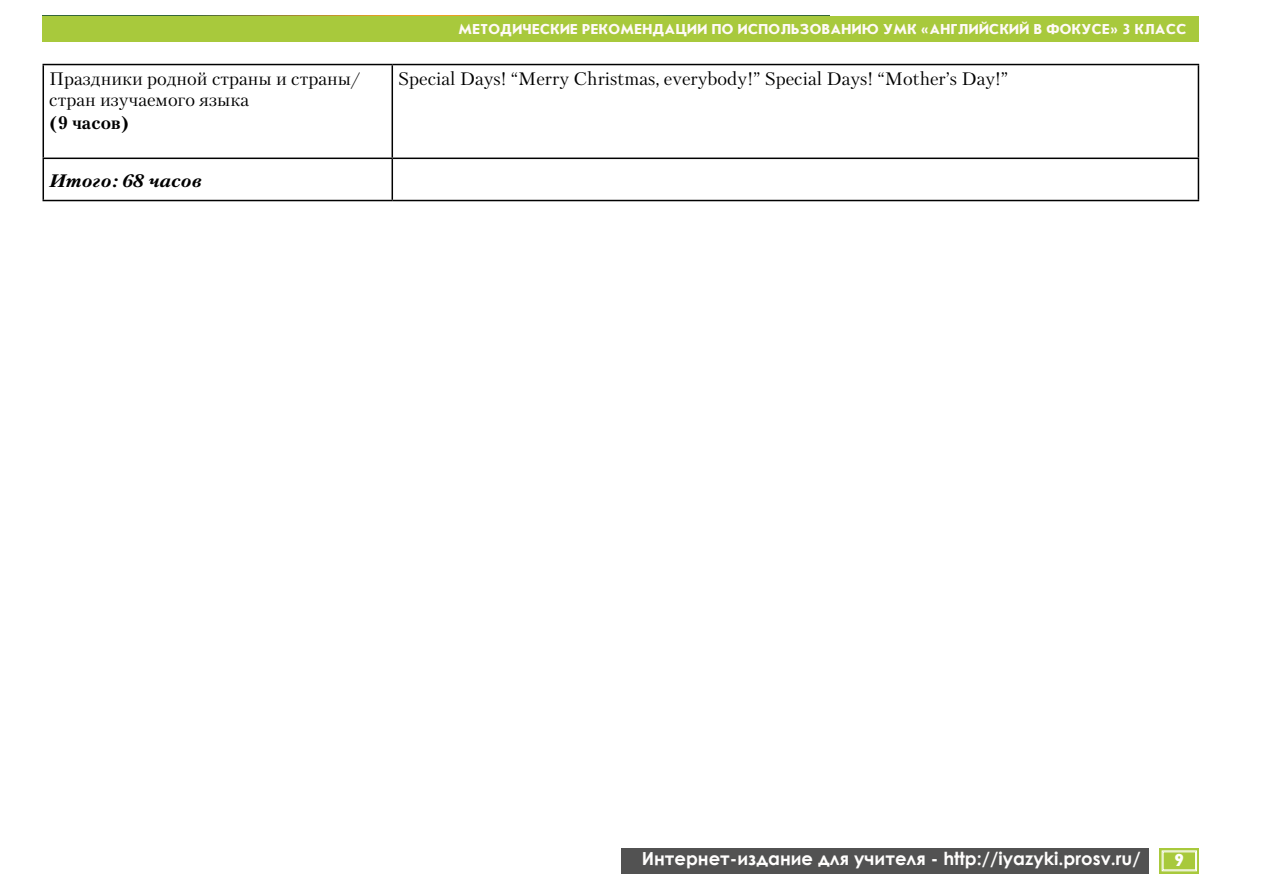
<style>
.page{position:relative;width:1263px;height:893px;background:#fff}
.page>*{position:absolute;margin:0;border:0;box-sizing:border-box;transform-origin:0 0}
.t1{font:18px/21.6px "Petersburg C San Pin";color:#000}
.t2{font:700 18px "Century Gothic";color:#fffefd}
.t3{font:italic 700 18px "Petersburg C San Pin";color:#000}
.t4{font:700 18px "Petersburg C San Pin";color:#000}
.t5{font:700 18px "Journal Sans C";color:#fffefd}
.t6{font:700 15px "Journal Sans C";letter-spacing:.03em;color:#fffaf7}
</style>
<div class="page">
<div style="left:621px;top:848px;width:527px;height:26px;background:#525252"></div>
<div style="left:42px;top:16px;width:1157px;height:25px;background:#a8c93c"></div>
<svg style="left:1159px;top:848px;width:40px;height:26px"></svg>
<svg style="left:1162px;top:851px;width:35px;height:20px"></svg>
<div style="left:1163px;top:851px;width:33px;height:19px;border:1px solid #fffefd"></div>
<hr style="left:43px;top:64px;width:349px;height:1px;background:#000">
<hr style="left:43px;top:65px;width:1px;height:93px;background:#000">
<hr style="left:392px;top:64px;width:807px;height:1px;background:#000">
<hr style="left:391px;top:65px;width:2px;height:93px;background:#000">
<hr style="left:1198px;top:65px;width:1px;height:93px;background:#000">
<hr style="left:43px;top:158px;width:349px;height:1px;background:#000">
<hr style="left:43px;top:159px;width:1px;height:41px;background:#000">
<hr style="left:392px;top:158px;width:807px;height:1px;background:#000">
<hr style="left:391px;top:159px;width:2px;height:41px;background:#000">
<hr style="left:1198px;top:159px;width:1px;height:41px;background:#000">
<hr style="left:43px;top:200px;width:349px;height:1px;background:#000">
<hr style="left:392px;top:200px;width:807px;height:1px;background:#000">
<p class="t1" style="left:49px;top:67px;width:312px">Праздники родной страны и страны/ стран изучаемого языка</p>
<p class="t4" style="left:49px;top:112px;width:82px">(9 часов)</p>
<p class="t3" style="left:49px;top:169px;width:154px">Итого: 68 часов</p>
<p class="t6" style="left:458px;top:22px;width:729px">МЕТОДИЧЕСКИЕ РЕКОМЕНДАЦИИ ПО ИСПОЛЬЗОВАНИЮ УМК «АНГЛИЙСКИЙ В ФОКУСЕ» 3 КЛАСС</p>
<p class="t1" style="left:398px;top:67px;width:611px">Special Days! “Merry Christmas, everybody!” Special Days! “Mother’s Day!”</p>
<p class="t2" style="left:642px;top:845px;width:500px">Интернет-издание для учителя - http://iyazyki.prosv.ru/</p>
<p class="t5" style="left:1174px;top:851px;width:11px">9</p>
</div>
